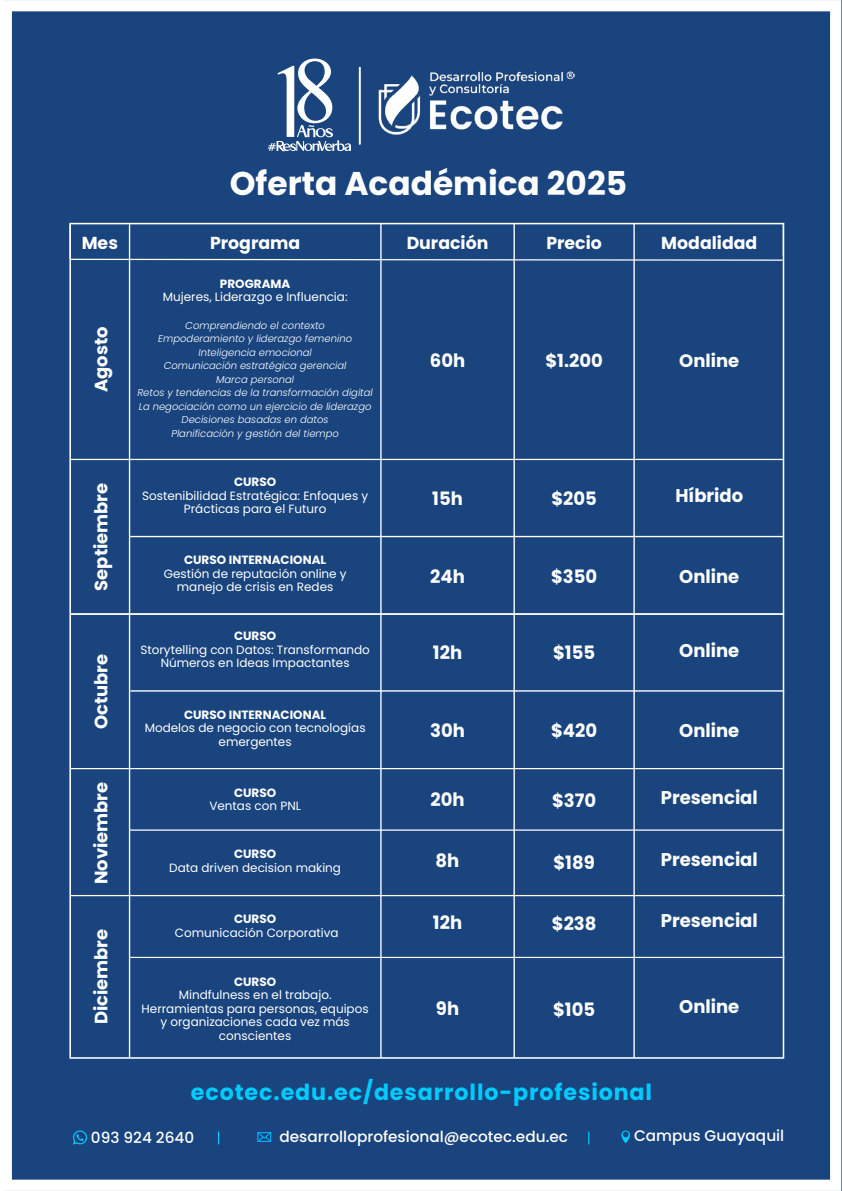
<style>
.page{position:relative;width:842px;height:1191px;background:#fff}
.page>*{position:absolute;margin:0;border:0;box-sizing:border-box;transform-origin:0 0}
.t1{font:700 32.8px "Poppins";color:#fff}
.t2{font:700 22.2px "Poppins";letter-spacing:.04em;color:#00cbfe}
.t3{font:700 18.4px "Poppins";color:#fff}
.t4{font:700 18px "Poppins";color:#fff}
.t5{font:700 17.9px "Poppins";color:#fff}
.t6{font:700 17.3px "Poppins";color:#fff}
.t7{font:500 15.3px "Poppins";color:#fff}
.t8{font:12px/13.5px "Poppins";color:#fff;text-align:center}
.t9{font:700 12px "Poppins";color:#fff}
.t10{font:italic 300 10px/13.5px "Poppins";color:#fff;text-align:center}
</style>
<div class="page">
<div style="left:3px;top:0;width:838px;height:1180px;background:#19447e"></div>
<img style="left:376px;top:70px;width:198px;height:64px">
<svg style="left:268px;top:59px;width:83px;height:92px"></svg>
<hr style="left:359px;top:67px;width:2px;height:78px;background:#fff">
<hr style="left:129px;top:224px;width:1px;height:834px;background:#fff">
<hr style="left:70px;top:224px;width:1px;height:35px;background:#fff">
<hr style="left:380px;top:224px;width:2px;height:834px;background:#fff">
<hr style="left:513px;top:224px;width:2px;height:834px;background:#fff">
<hr style="left:633px;top:224px;width:2px;height:834px;background:#fff">
<hr style="left:783px;top:224px;width:1px;height:32px;background:#fff">
<svg style="left:69px;top:258px;width:715px;height:3px;background:#7992b4"></svg>
<hr style="left:70px;top:459px;width:713px;height:1px;background:#fff">
<hr style="left:71px;top:613px;width:712px;height:2px;background:#fff">
<hr style="left:130px;top:536px;width:653px;height:1px;background:#fff">
<hr style="left:130px;top:956px;width:654px;height:2px;background:#fff">
<hr style="left:70px;top:768px;width:714px;height:1px;background:#fff">
<hr style="left:130px;top:829px;width:654px;height:1px;background:#fff">
<hr style="left:71px;top:895px;width:713px;height:1px;background:#fff">
<hr style="left:71px;top:613px;width:713px;height:1px;background:#fff">
<hr style="left:130px;top:690px;width:654px;height:1px;background:#fff">
<h3 class="t6" style="left:82px;top:233px;width:38px">Mes</h3>
<h3 class="t5" style="left:91px;top:392px;width:67px;rotate:-90deg">Agosto</h3>
<h3 class="t5" style="left:91px;top:591px;width:109px;rotate:-90deg">Septiembre</h3>
<h3 class="t5" style="left:91px;top:729px;width:77px;rotate:-90deg">Octubre</h3>
<h3 class="t5" style="left:91px;top:884px;width:104px;rotate:-90deg">Noviembre</h3>
<h3 class="t5" style="left:91px;top:1024px;width:97px;rotate:-90deg">Diciembre</h3>
<h1 class="t1" style="left:230px;top:164px;width:399px">Oferta Académica 2025</h1>
<h3 class="t6" style="left:210px;top:233px;width:92px">Programa</h3>
<h3 class="t6" style="left:407px;top:233px;width:83px">Duración</h3>
<h3 class="t6" style="left:546px;top:233px;width:57px">Precio</h3>
<h3 class="t6" style="left:661px;top:233px;width:97px">Modalidad</h3>
<p class="t9" style="left:220px;top:277px;width:72px">PROGRAMA</p>
<p class="t8" style="left:163px;top:290px;width:186px">Mujeres, Liderazgo e Influencia:</p>
<p class="t10" style="left:137px;top:318px;width:237px">Comprendiendo el contexto<br>Empoderamiento y liderazgo femenino Inteligencia emocional<br>Comunicación estratégica gerencial<br>Marca personal<br>Retos y tendencias de la transformación digital La negociación como un ejercicio de liderazgo Decisiones basadas en datos<br>Planificación y gestión del tiempo</p>
<p class="t9" style="left:234px;top:475px;width:44px">CURSO</p>
<p class="t8" style="left:142px;top:488px;width:228px">Sostenibilidad Estratégica: Enfoques y<br>Prácticas para el Futuro</p>
<p class="t9" style="left:184px;top:553px;width:144px">CURSO INTERNACIONAL</p>
<p class="t8" style="left:164px;top:567px;width:185px">Gestión de reputación online y manejo de crisis en Redes</p>
<p class="t9" style="left:234px;top:629px;width:44px">CURSO</p>
<p class="t8" style="left:140px;top:643px;width:231px">Storytelling con Datos: Transformando<br>Números en Ideas Impactantes</p>
<p class="t9" style="left:184px;top:707px;width:144px">CURSO INTERNACIONAL</p>
<p class="t8" style="left:145px;top:721px;width:222px">Modelos de negocio con tecnologías emergentes</p>
<p class="t9" style="left:234px;top:785px;width:44px">CURSO</p>
<p class="t8" style="left:209px;top:799px;width:93px">Ventas con PNL</p>
<h3 class="t3" style="left:430px;top:350px;width:37px">60h</h3>
<h3 class="t4" style="left:545px;top:350px;width:59px">$1.200</h3>
<h3 class="t4" style="left:679px;top:350px;width:62px">Online</h3>
<h3 class="t3" style="left:432px;top:487px;width:32px">15h</h3>
<h3 class="t3" style="left:551px;top:487px;width:47px">$205</h3>
<h3 class="t3" style="left:675px;top:485px;width:69px">Híbrido</h3>
<h3 class="t3" style="left:430px;top:566px;width:36px">24h</h3>
<h3 class="t3" style="left:551px;top:566px;width:48px">$350</h3>
<h3 class="t3" style="left:679px;top:566px;width:62px">Online</h3>
<h3 class="t3" style="left:433px;top:642px;width:31px">12h</h3>
<h3 class="t3" style="left:553px;top:642px;width:44px">$155</h3>
<h3 class="t3" style="left:679px;top:639px;width:62px">Online</h3>
<h3 class="t3" style="left:430px;top:720px;width:36px">30h</h3>
<h3 class="t3" style="left:551px;top:720px;width:48px">$420</h3>
<h3 class="t3" style="left:679px;top:720px;width:62px">Online</h3>
<h3 class="t3" style="left:430px;top:788px;width:36px">20h</h3>
<h3 class="t3" style="left:552px;top:790px;width:46px">$370</h3>
<h3 class="t3" style="left:661px;top:787px;width:99px">Presencial</h3>
<p class="t9" style="left:234px;top:847px;width:44px">CURSO</p>
<p class="t8" style="left:169px;top:861px;width:173px">Data driven decision making</p>
<p class="t9" style="left:234px;top:912px;width:44px">CURSO</p>
<h3 class="t3" style="left:433px;top:911px;width:31px">12h</h3>
<h3 class="t3" style="left:552px;top:913px;width:46px">$238</h3>
<h3 class="t3" style="left:661px;top:910px;width:99px">Presencial</h3>
<h3 class="t3" style="left:436px;top:850px;width:25px">8h</h3>
<h3 class="t3" style="left:553px;top:851px;width:43px">$189</h3>
<h3 class="t3" style="left:661px;top:848px;width:99px">Presencial</h3>
<p class="t8" style="left:175px;top:925px;width:165px">Comunicación Corporativa</p>
<p class="t9" style="left:234px;top:974px;width:44px">CURSO</p>
<p class="t8" style="left:142px;top:988px;width:229px">Mindfulness en el trabajo.<br>Herramientas para personas, equipos y organizaciones cada vez más conscientes</p>
<h3 class="t3" style="left:436px;top:997px;width:25px">9h</h3>
<h3 class="t3" style="left:553px;top:999px;width:44px">$105</h3>
<h3 class="t3" style="left:679px;top:996px;width:62px">Online</h3>
<h2 class="t2" style="left:191px;top:1079px;width:463px">ecotec.edu.ec/desarrollo-profesional</h2>
<p class="t7" style="left:91px;top:1129px;width:105px">093 924 2640</p>
<p class="t7" style="left:279px;top:1127px;width:290px">desarrolloprofesional@ecotec.edu.ec</p>
<p class="t7" style="left:634px;top:1126px;width:152px">Campus Guayaquil</p>
</div>
